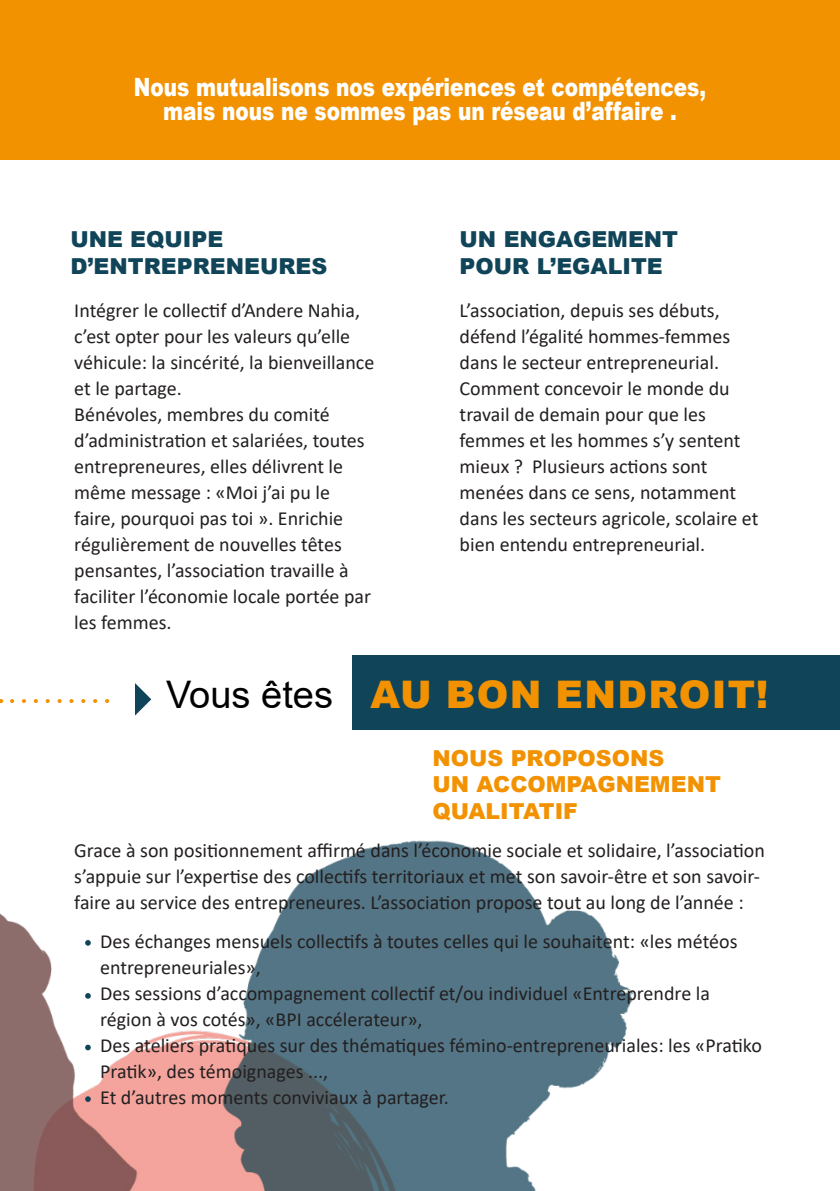
<style>
.page{position:relative;width:840px;height:1191px;background:#fff}
.page>*{position:absolute;margin:0;border:0;box-sizing:border-box;transform-origin:0 0}
.t1{font:900 38px "Arial";letter-spacing:.035em;color:#f39200}
.t2{font:38px "Arial";color:#000}
.t3{font:900 25.2px "Arial";color:#fff;scale:.79 1}
.t4{font:900 22px "Arial";color:#104458}
.t5{font:900 22px "Arial";color:#f39200}
.t6{font:20px/26px "Calibri";color:#231f20}
</style>
<div class="page">
<img style="left:0;top:840px;width:634px;height:351px">
<div style="left:0;top:0;width:839px;height:160px;background:#f39200"></div>
<div style="left:352px;top:655px;width:487px;height:74px;background:#104458"></div>
<svg style="left:12px;top:683px;width:139px;height:32px"></svg>
<div style="left:114px;top:680px;width:20px;height:35px;background:#fff"></div>
<svg style="left:85px;top:940px;width:6px;height:5px"></svg>
<svg style="left:85px;top:993px;width:6px;height:5px"></svg>
<svg style="left:85px;top:1044px;width:6px;height:6px"></svg>
<svg style="left:85px;top:1096px;width:6px;height:6px"></svg>
<p class="t3" style="left:134px;top:69px;width:725px">Nous mutualisons nos expériences et compétences,</p>
<p class="t3" style="left:163px;top:93px;width:651px">mais nous ne sommes pas un réseau d’affaire .</p>
<p class="t4" style="left:70px;top:223px;width:154px">UNE EQUIPE</p>
<p class="t4" style="left:70px;top:250px;width:258px">D’ENTREPRENEURES</p>
<p class="t6" style="left:74px;top:297px;width:301px">Intégrer le collectif d’Andere Nahia, c’est opter pour les valeurs qu’elle véhicule: la sincérité, la bienveillance et le partage.</p>
<p class="t6" style="left:74px;top:401px;width:298px">Bénévoles, membres du comité d’administration et salariées, toutes entrepreneures, elles délivrent le même message : «Moi j’ai pu le faire, pourquoi pas toi ». Enrichie régulièrement de nouvelles têtes pensantes, l’association travaille à faciliter l’économie locale portée par les femmes.</p>
<p class="t4" style="left:459px;top:223px;width:220px">UN ENGAGEMENT</p>
<p class="t4" style="left:459px;top:250px;width:204px">POUR L’EGALITE</p>
<p class="t6" style="left:459px;top:297px;width:300px">L’association, depuis ses débuts, défend l’égalité hommes-femmes dans le secteur entrepreneurial.<br>Comment concevoir le monde du travail de demain pour que les femmes et les hommes s’y sentent mieux ? Plusieurs actions sont menées dans ce sens, notamment dans les secteurs agricole, scolaire et bien entendu entrepreneurial.</p>
<p class="t2" style="left:166px;top:668px;width:168px">Vous êtes</p>
<p class="t1" style="left:370px;top:667px;width:399px">AU BON ENDROIT!</p>
<p class="t5" style="left:432px;top:742px;width:233px">NOUS PROPOSONS</p>
<p class="t5" style="left:432px;top:768px;width:290px">UN ACCOMPAGNEMENT</p>
<p class="t5" style="left:432px;top:795px;width:147px">QUALITATIF</p>
<p class="t6" style="left:74px;top:837px;width:691px">Grace à son positionnement affirmé dans l’économie sociale et solidaire, l’association s’appuie sur l’expertise des collectifs territoriaux et met son savoir-être et son savoir&shy;faire au service des entrepreneures. L’association propose tout au long de l’année :</p>
<p class="t6" style="left:100px;top:928px;width:638px">Des échanges mensuels collectifs à toutes celles qui le souhaitent: «les météos entrepreneuriales»,</p>
<p class="t6" style="left:100px;top:980px;width:611px">Des sessions d’accompagnement collectif et/ou individuel «Entreprendre la région à vos cotés», «BPI accélerateur»,</p>
<p class="t6" style="left:100px;top:1032px;width:663px">Des ateliers pratiques sur des thématiques fémino-entrepreneuriales: les «Pratiko<br>Pratik», des témoignages ...,</p>
<p class="t6" style="left:100px;top:1084px;width:350px">Et d’autres moments conviviaux à partager.</p>
</div>
